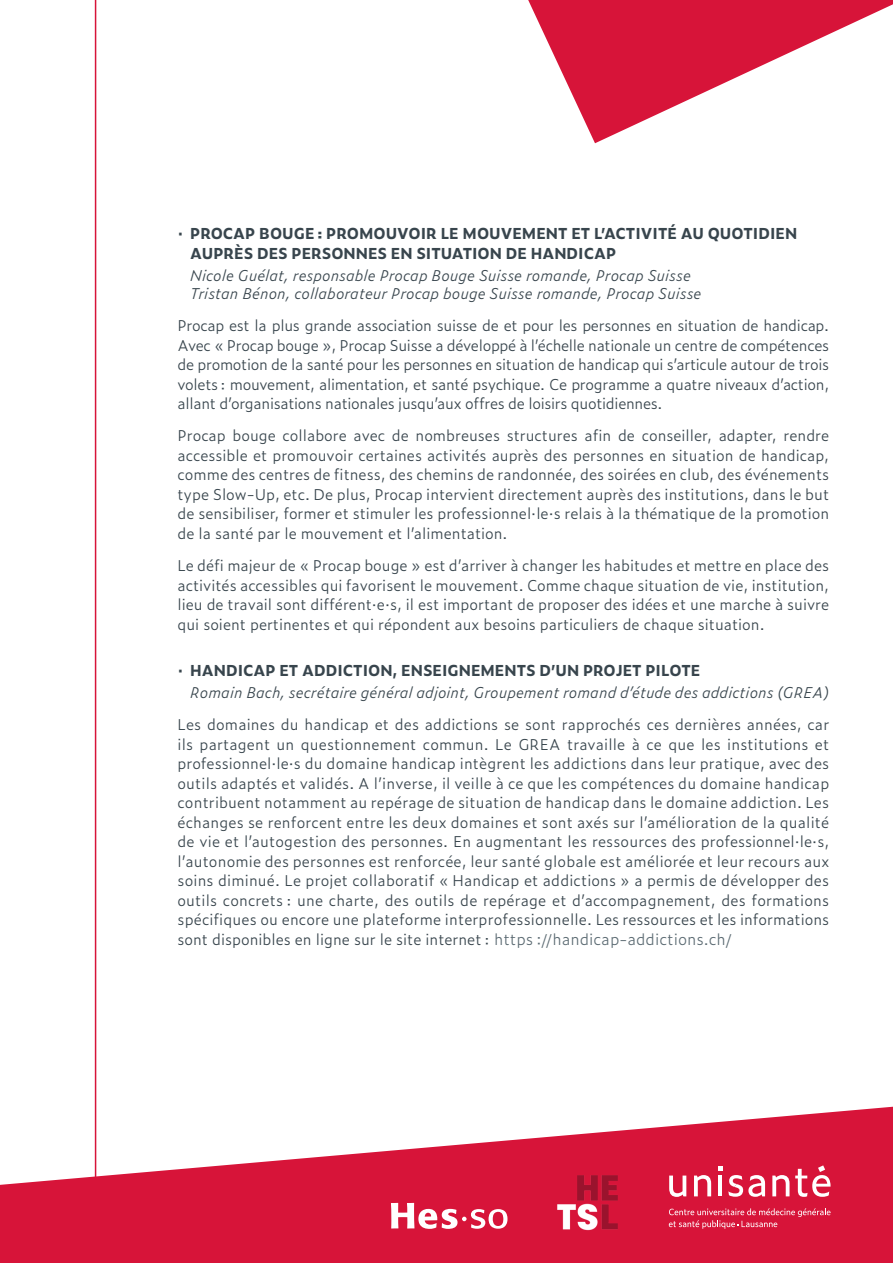
<style>
.page{position:relative;width:893px;height:1263px;background:#fff}
.page>*{position:absolute;margin:0;border:0;box-sizing:border-box;transform-origin:0 0}
.t1{font:300 15px/19.5px "Zeitung Pro";color:#38454d;text-align:justify}
.t2{font:italic 300 15px/18px "Zeitung Pro";color:#38454d}
.t3{font:700 15px/19.5px "Zeitung Pro";color:#38454d}
.s1{font-weight:300}
.s2{font-style:normal}
.s3{font-weight:700;font-style:normal}
.s4{font-family:"Zeitung Micro Pro";color:#5c6b73}
</style>
<div class="page">
<svg style="left:528px;top:0;width:365px;height:143px;fill:#d71439"></svg>
<hr style="left:95px;top:0;width:1px;height:1205px;background:#d71439">
<svg style="left:0;top:1107px;width:893px;height:156px;fill:#d71439"></svg>
<svg style="left:669px;top:1175px;width:17px;height:22px"></svg>
<svg style="left:694px;top:1175px;width:17px;height:21px"></svg>
<svg style="left:772px;top:1175px;width:17px;height:21px"></svg>
<svg style="left:795px;top:1165px;width:36px;height:32px"></svg>
<svg style="left:669px;top:1208px;width:162px;height:21px;background:#dc3555"></svg>
<svg style="left:718px;top:1166px;width:47px;height:31px"></svg>
<svg style="left:391px;top:1203px;width:116px;height:26px"></svg>
<img style="left:547px;top:1164px;width:81px;height:77px">
<p class="t3" style="left:190px;top:223px;width:608px;text-indent:-13px"><span class="s1">•</span> PROCAP BOUGE : PROMOUVOIR LE MOUVEMENT ET L’ACTIVITÉ AU QUOTIDIEN<br>AUPRÈS DES PERSONNES EN SITUATION DE HANDICAP</p>
<p class="t2" style="left:190px;top:266px;width:513px">Nicole Guélat, responsable Procap Bouge Suisse romande, Procap Suisse<br>Tristan Bénon, collaborateur Procap bouge Suisse romande, Procap Suisse</p>
<p class="t1" style="left:178px;top:315px;width:653px">Procap est la plus grande association suisse de et pour les personnes en situation de handicap.<br>Avec « Procap bouge », Procap Suisse a développé à l’échelle nationale un centre de compétences de promotion de la santé pour les personnes en situation de handicap qui s’articule autour de trois volets : mouvement, alimentation, et santé psychique. Ce programme a quatre niveaux d’action, allant d’organisations nationales jusqu’aux offres de loisirs quotidiennes.</p>
<p class="t1" style="left:178px;top:426px;width:653px">Procap bouge collabore avec de nombreuses structures afin de conseiller, adapter, rendre accessible et promouvoir certaines activités auprès des personnes en situation de handicap, comme des centres de fitness, des chemins de randonnée, des soirées en club, des événements type Slow-Up, etc. De plus, Procap intervient directement auprès des institutions, dans le but de sensibiliser, former et stimuler les professionnel·le·s relais à la thématique de la promotion de la santé par le mouvement et l’alimentation.</p>
<p class="t1" style="left:178px;top:555px;width:653px">Le défi majeur de « Procap bouge » est d’arriver à changer les habitudes et mettre en place des activités accessibles qui favorisent le mouvement. Comme chaque situation de vie, institution, lieu de travail sont différent·e·s, il est important de proposer des idées et une marche à suivre qui soient pertinentes et qui répondent aux besoins particuliers de chaque situation.</p>
<p class="t2" style="left:190px;top:658px;width:640px;line-height:22.2px;text-indent:-13px"><span class="s2">•</span> <span class="s3">HANDICAP ET ADDICTION, ENSEIGNEMENTS D’UN PROJET PILOTE<br></span>Romain Bach, secrétaire général adjoint, Groupement romand d’étude des addictions (GREA)</p>
<p class="t1" style="left:178px;top:714px;width:653px">Les domaines du handicap et des addictions se sont rapprochés ces dernières années, car ils partagent un questionnement commun. Le GREA travaille à ce que les institutions et professionnel·le·s du domaine handicap intègrent les addictions dans leur pratique, avec des outils adaptés et validés. A l’inverse, il veille à ce que les compétences du domaine handicap contribuent notamment au repérage de situation de handicap dans le domaine addiction. Les échanges se renforcent entre les deux domaines et sont axés sur l’amélioration de la qualité de vie et l’autogestion des personnes. En augmentant les ressources des professionnel·le·s, l’autonomie des personnes est renforcée, leur santé globale est améliorée et leur recours aux soins diminué. Le projet collaboratif « Handicap et addictions » a permis de développer des outils concrets : une charte, des outils de repérage et d’accompagnement, des formations spécifiques ou encore une plateforme interprofessionnelle. Les ressources et les informations sont disponibles en ligne sur le site internet : <span class="s4">https ://handicap-addictions.ch/</span></p>
</div>
